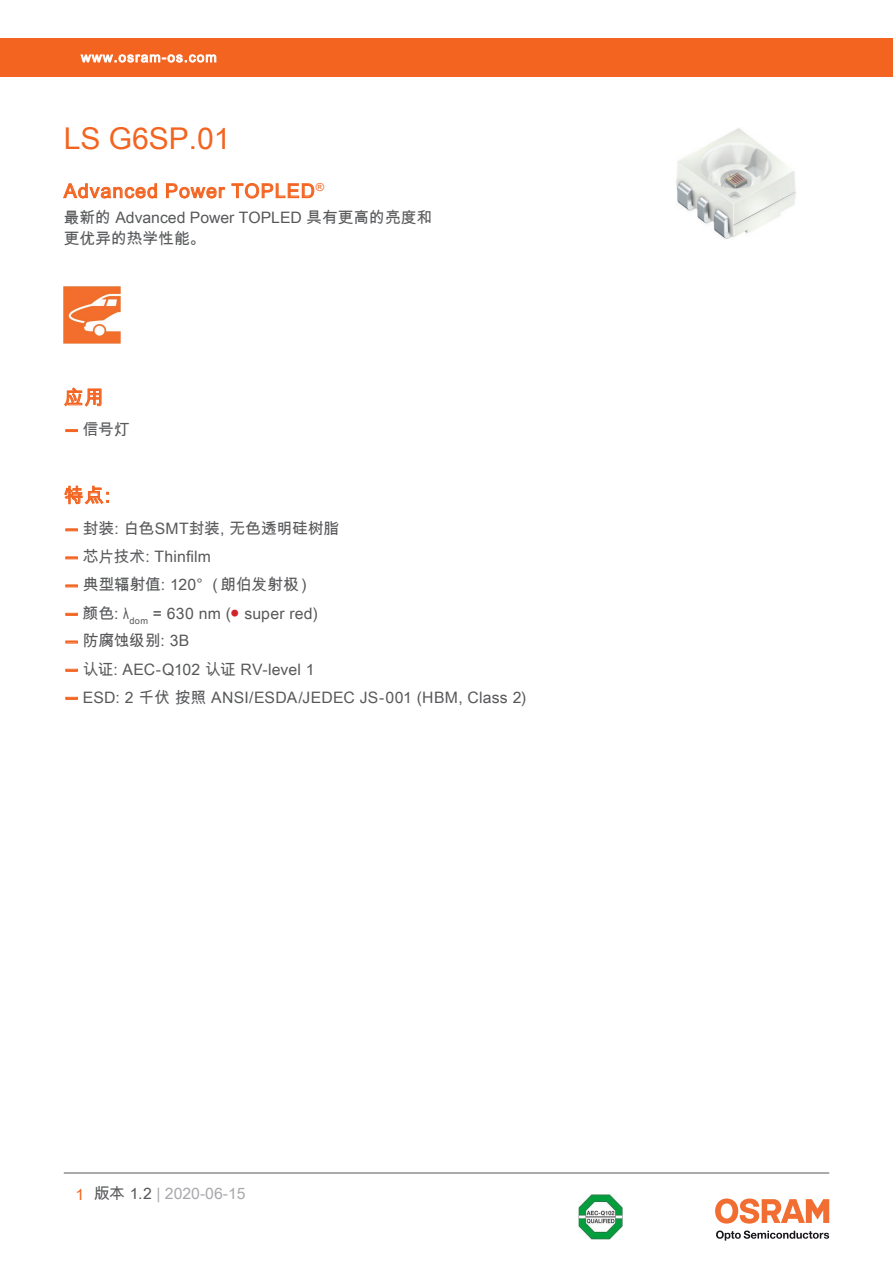
<style>
.page{position:relative;width:893px;height:1263px;background:#fff}
.page>*{position:absolute;margin:0;border:0;box-sizing:border-box;transform-origin:0 0}
.t1{font:30px "Arial Unicode MS";color:#f36421}
.t2{font:19.5px "Arial Unicode MS";letter-spacing:.055em;color:#f36421}
.t3{font:15.75px/21px "Arial Unicode MS";color:#57585a}
.t4{font:15.75px "Arial Unicode MS";color:#a8a9ad}
.t5{font:13.5px "Arial Unicode MS";letter-spacing:.085em;color:#fff}
.s1{font-family:"Helvetica Neue LT Pro";font-weight:700;color:#f36421}
.s2{font-family:"Arial"}
.s3{color:#d1232a}
.s4{color:#f36421}
.s5{color:#57585a}
</style>
<div class="page">
<hr style="left:64px;top:1173px;width:765px;height:1px;background:#57585a">
<svg style="left:716px;top:1230px;width:113px;height:10px"></svg>
<svg style="left:715px;top:1198px;width:114px;height:25px"></svg>
<div style="left:0;top:38px;width:893px;height:39px;background:#f36421"></div>
<svg style="left:81px;top:55px;width:135px;height:7px"></svg>
<img style="left:578px;top:1195px;width:45px;height:44px">
<svg style="left:65px;top:388px;width:36px;height:18px"></svg>
<img style="left:676px;top:128px;width:120px;height:111px">
<svg style="left:64px;top:184px;width:93px;height:14px"></svg>
<svg style="left:166px;top:184px;width:59px;height:14px"></svg>
<svg style="left:232px;top:183px;width:82px;height:15px"></svg>
<img style="left:64px;top:287px;width:57px;height:57px">
<svg style="left:66px;top:430px;width:11px;height:2px"></svg>
<svg style="left:65px;top:486px;width:44px;height:18px"></svg>
<svg style="left:66px;top:529px;width:11px;height:2px"></svg>
<svg style="left:66px;top:557px;width:11px;height:2px"></svg>
<svg style="left:66px;top:585px;width:11px;height:2px"></svg>
<svg style="left:66px;top:613px;width:11px;height:2px"></svg>
<svg style="left:66px;top:641px;width:11px;height:2px"></svg>
<svg style="left:66px;top:669px;width:11px;height:2px"></svg>
<svg style="left:66px;top:697px;width:11px;height:2px"></svg>
<p class="t5" style="left:81px;top:47px;width:137px">www.osram-os.com</p>
<h1 class="t1" style="left:64px;top:117px;width:168px">LS G6SP.01</h1>
<p class="t2" style="left:64px;top:177px;width:262px">Advanced Power TOPLED<sup>®</sup></p>
<p class="t3" style="left:64px;top:207px;width:370px">最新的 Advanced Power TOPLED 具有更高的亮度和更优异的热学性能。</p>
<p class="t2" style="left:64px;top:383px;width:42px">应用</p>
<p class="t3" style="left:64px;top:418px;width:68px"><span class="s1">—</span> 信号灯</p>
<p class="t2" style="left:64px;top:481px;width:48px">特点:</p>
<p class="t3" style="left:64px;top:518px;width:277px"><span class="s1">—</span> 封装: 白色SMT封装, 无色透明硅树脂</p>
<p class="t3" style="left:64px;top:546px;width:149px"><span class="s1">—</span> 芯片技术: Thinfilm</p>
<p class="t3" style="left:64px;top:574px;width:250px"><span class="s1">—</span> 典型辐射值: 120° （朗伯发射极）</p>
<p class="t3" style="left:64px;top:602px;width:256px"><span class="s1">—</span> 颜色: <span class="s2">λ</span><sub>dom</sub> = 630 nm (<span class="s3">●</span> super red)</p>
<p class="t3" style="left:64px;top:630px;width:127px"><span class="s1">—</span> 防腐蚀级别: 3B</p>
<p class="t3" style="left:64px;top:658px;width:252px"><span class="s1">—</span> 认证: AEC-Q102 认证 RV-level 1</p>
<p class="t3" style="left:64px;top:686px;width:464px"><span class="s1">—</span> ESD: 2 千伏 按照 ANSI/ESDA/JEDEC JS-001 (HBM, Class 2)</p>
<p class="t4" style="left:76px;top:1182px;width:171px"><span class="s4">1</span> <span class="s5">版本 1.2</span> | 2020-06-15</p>
</div>
